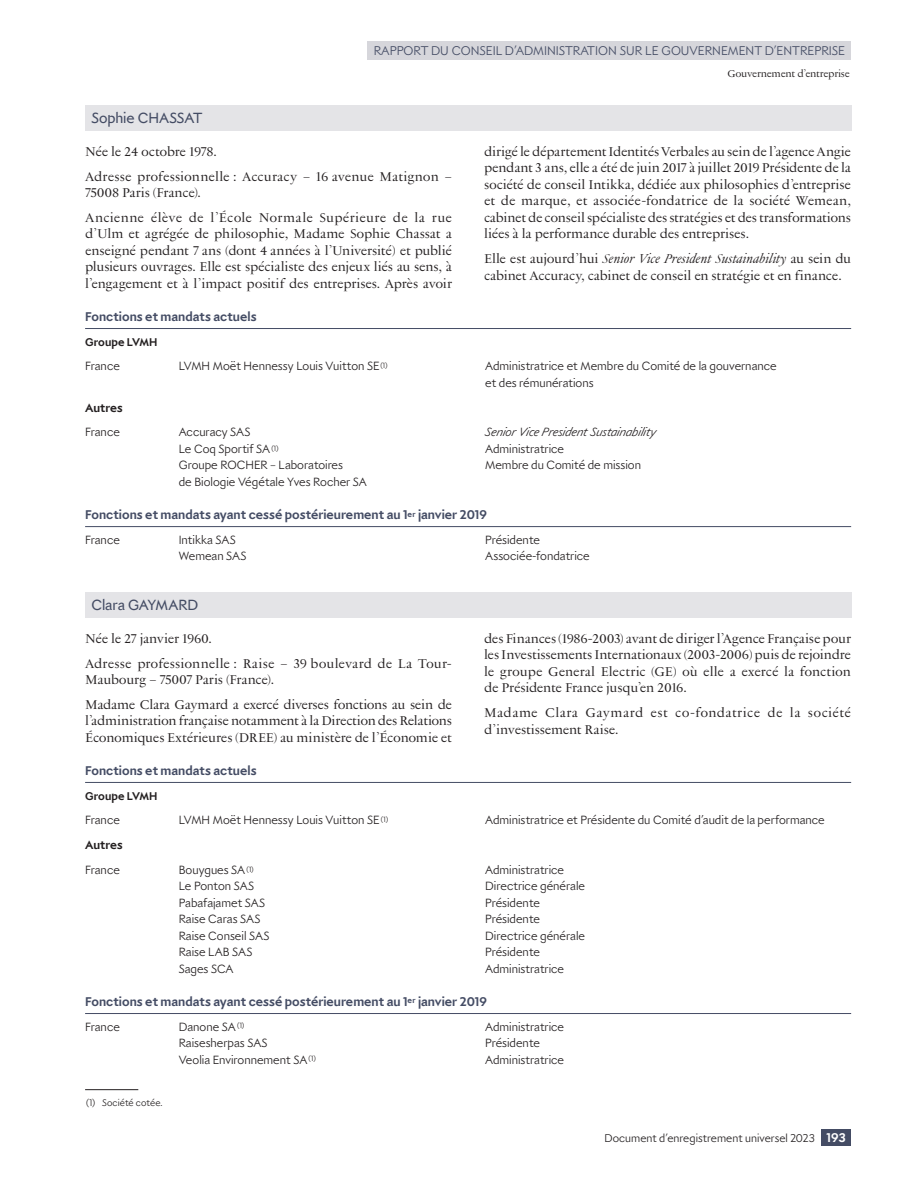
<style>
.page{position:relative;width:915px;height:1191px;background:#fff}
.page>*{position:absolute;margin:0;border:0;box-sizing:border-box;transform-origin:0 0}
.Membre_1__s{font:15.75px "LVMH Sans";letter-spacing:-.005em;color:#444c64}
.Texte{font:13.5px/16.5px "LVMH";letter-spacing:-.015em;color:#231f20;text-align:justify}
.Membre_2__s{font:700 13.5px "LVMH Sans";color:#444c64}
.Texte-2{font:13.5px/16.5px "LVMH";letter-spacing:.015em;color:#231f20}
.t1{font:300 13.5px "LVMH Sans";color:#444c64}
.Tableau__membres{font:300 12.75px/16.5px "LVMH Sans";color:#231f20}
.Tableau__membres-2{font:italic 300 12.75px "LVMH Sans";letter-spacing:.005em;color:#231f20}
.Tableau__sous-total{font:700 12.75px "LVMH Sans";color:#231f20}
.t2{font:300 12px "LVMH Sans";color:#231f20}
.Tableau__membres____퐁{font:700 12px "LVMH Sans";letter-spacing:.005em;color:#231f20}
.t3{font:10.5px "LVMH";letter-spacing:-.03em;color:#231f20}
.Note__texte{font:300 10.2px "LVMH Sans";letter-spacing:.01em;color:#231f20}
.s1{font-style:italic}
.s2{font-weight:700;font-size:13.5px;color:#fff}
</style>
<div class="page">
<div style="left:367px;top:41px;width:483px;height:18px;background:#d6d6db"></div>
<div style="left:821px;top:1129px;width:29px;height:17px;background:#444c64"></div>
<div style="left:85px;top:106px;width:765px;height:25px;background:#e4e4e7"></div>
<hr style="left:85px;top:1089px;width:53px;height:1px;background:#231f20">
<hr style="left:85px;top:328px;width:765px;height:1px;background:#444c64">
<hr style="left:85px;top:526px;width:765px;height:1px;background:#444c64">
<div style="left:85px;top:592px;width:765px;height:26px;background:#e4e4e7"></div>
<hr style="left:85px;top:782px;width:765px;height:1px;background:#444c64">
<hr style="left:85px;top:1013px;width:765px;height:1px;background:#444c64">
<p class="Membre_1__s" style="left:91px;top:106px;width:112px">Sophie CHASSAT</p>
<p class="t1" style="left:373px;top:40px;width:17px">Rapport</p>
<p class="t1" style="left:431px;top:40px;width:38px">du Conseil</p>
<p class="t1" style="left:505px;top:40px;width:19px">d’administration</p>
<p class="t1" style="left:619px;top:40px;width:9px">sur</p>
<p class="t1" style="left:645px;top:40px;width:26px">le gouvernement</p>
<p class="t1" style="left:764px;top:40px;width:20px">d’entreprise</p>
<p class="t3" style="left:727px;top:66px;width:124px">Gouvernement d’entreprise</p>
<p class="Texte" style="left:85px;top:143px;width:133px">Née le 24 octobre 1978.</p>
<p class="Texte" style="left:85px;top:167px;width:368px">Adresse professionnelle : Accuracy – 16 avenue Matignon –<br>75008 Paris (France).</p>
<p class="Texte" style="left:85px;top:209px;width:368px">Ancienne élève de l’École Normale Supérieure de la rue d’Ulm et agrégée de philosophie, Madame Sophie Chassat a enseigné pendant 7 ans (dont 4 années à l’Université) et publié plusieurs ouvrages. Elle est spécialiste des enjeux liés au sens, à l’engagement et à l’impact positif des entreprises. Après avoir</p>
<p class="Texte" style="left:484px;top:143px;width:368px">dirigé le département Identités Verbales au sein de l’agence Angie pendant 3 ans, elle a été de juin 2017 à juillet 2019 Présidente de la société de conseil Intikka, dédiée aux philosophies d’entreprise et de marque, et associée‑fondatrice de la société Wemean, cabinet de conseil spécialiste des stratégies et des transformations liées à la performance durable des entreprises.</p>
<p class="Texte" style="left:484px;top:250px;width:368px">Elle est aujourd’hui <span class="s1">Senior Vice President Sustainability</span> au sein du cabinet Accuracy, cabinet de conseil en stratégie et en finance.</p>
<p class="Membre_2__s" style="left:85px;top:306px;width:173px">Fonctions et mandats actuels</p>
<p class="Tableau__membres____퐁" style="left:85px;top:332px;width:74px">Groupe LVMH</p>
<p class="Tableau__membres" style="left:85px;top:357px;width:36px">France</p>
<p class="Tableau__membres" style="left:179px;top:357px;width:210px">LVMH Moët Hennessy Louis Vuitton SE <sup>(1)</sup></p>
<p class="Tableau__membres" style="left:485px;top:357px;width:293px">Administratrice et Membre du Comité de la gouvernance et des rémunérations</p>
<p class="Tableau__sous-total" style="left:85px;top:397px;width:39px">Autres</p>
<p class="Tableau__membres" style="left:85px;top:423px;width:36px">France</p>
<p class="Tableau__membres" style="left:179px;top:423px;width:73px">Accuracy SAS</p>
<p class="Tableau__membres-2" style="left:485px;top:423px;width:173px">Senior Vice President Sustainability</p>
<p class="Tableau__membres" style="left:179px;top:439px;width:101px">Le Coq Sportif SA <sup>(1)</sup></p>
<p class="Tableau__membres" style="left:485px;top:439px;width:80px">Administratrice</p>
<p class="Tableau__membres" style="left:179px;top:456px;width:190px">Groupe ROCHER – Laboratoires<br>de Biologie Végétale Yves Rocher SA</p>
<p class="Tableau__membres" style="left:485px;top:456px;width:157px">Membre du Comité de mission</p>
<p class="Membre_2__s" style="left:85px;top:504px;width:403px">Fonctions et mandats ayant cessé postérieurement au 1<sup>er</sup> janvier 2019</p>
<p class="Tableau__membres" style="left:85px;top:530px;width:36px">France</p>
<p class="Tableau__membres" style="left:179px;top:530px;width:58px">Intikka SAS</p>
<p class="Tableau__membres" style="left:485px;top:530px;width:56px">Présidente</p>
<p class="Tableau__membres" style="left:179px;top:547px;width:69px">Wemean SAS</p>
<p class="Tableau__membres" style="left:485px;top:547px;width:106px">Associée‑fondatrice</p>
<p class="Membre_1__s" style="left:91px;top:592px;width:108px">Clara GAYMARD</p>
<p class="Texte" style="left:85px;top:629px;width:128px">Née le 27 janvier 1960.</p>
<p class="Texte" style="left:85px;top:654px;width:366px">Adresse professionnelle : Raise – 39 boulevard de La Tour-<br>Maubourg – 75007 Paris (France).</p>
<p class="Texte" style="left:85px;top:695px;width:368px">Madame Clara Gaymard a exercé diverses fonctions au sein de l’administration française notamment à la Direction des Relations Économiques Extérieures (DREE) au ministère de l’Économie et</p>
<p class="Texte" style="left:484px;top:629px;width:368px">des Finances (1986‑2003) avant de diriger l’Agence Française pour les Investissements Internationaux (2003‑2006) puis de rejoindre le groupe General Electric (GE) où elle a exercé la fonction de Présidente France jusqu’en 2016.</p>
<p class="Texte-2" style="left:484px;top:704px;width:368px">Madame Clara Gaymard est co‑fondatrice de la société d’investissement Raise.</p>
<p class="Membre_2__s" style="left:85px;top:760px;width:173px">Fonctions et mandats actuels</p>
<p class="Tableau__membres____퐁" style="left:85px;top:786px;width:74px">Groupe LVMH</p>
<p class="Tableau__membres" style="left:85px;top:811px;width:36px">France</p>
<p class="Tableau__membres" style="left:179px;top:811px;width:211px">LVMH Moët Hennessy Louis Vuitton SE <sup>(1)</sup></p>
<p class="Tableau__membres" style="left:485px;top:811px;width:341px">Administratrice et Présidente du Comité d’audit de la performance</p>
<p class="Tableau__sous-total" style="left:85px;top:835px;width:39px">Autres</p>
<p class="Tableau__membres" style="left:85px;top:860px;width:36px">France</p>
<p class="Tableau__membres" style="left:179px;top:860px;width:76px">Bouygues SA <sup>(1)</sup></p>
<p class="Tableau__membres" style="left:485px;top:860px;width:80px">Administratrice</p>
<p class="Tableau__membres" style="left:179px;top:877px;width:77px">Le Ponton SAS</p>
<p class="Tableau__membres" style="left:485px;top:877px;width:101px">Directrice générale</p>
<p class="Tableau__membres" style="left:179px;top:893px;width:88px">Pabafajamet SAS</p>
<p class="Tableau__membres" style="left:485px;top:893px;width:56px">Présidente</p>
<p class="Tableau__membres" style="left:179px;top:910px;width:83px">Raise Caras SAS</p>
<p class="Tableau__membres" style="left:485px;top:910px;width:56px">Présidente</p>
<p class="Tableau__membres" style="left:179px;top:926px;width:92px">Raise Conseil SAS</p>
<p class="Tableau__membres" style="left:485px;top:926px;width:101px">Directrice générale</p>
<p class="Tableau__membres" style="left:179px;top:943px;width:75px">Raise LAB SAS</p>
<p class="Tableau__membres" style="left:485px;top:943px;width:56px">Présidente</p>
<p class="Tableau__membres" style="left:179px;top:959px;width:56px">Sages SCA</p>
<p class="Tableau__membres" style="left:485px;top:959px;width:80px">Administratrice</p>
<p class="Membre_2__s" style="left:85px;top:991px;width:403px">Fonctions et mandats ayant cessé postérieurement au 1<sup>er</sup> janvier 2019</p>
<p class="Tableau__membres" style="left:85px;top:1017px;width:36px">France</p>
<p class="Tableau__membres" style="left:179px;top:1017px;width:67px">Danone SA <sup>(1)</sup></p>
<p class="Tableau__membres" style="left:485px;top:1017px;width:80px">Administratrice</p>
<p class="Tableau__membres" style="left:179px;top:1033px;width:90px">Raisesherpas SAS</p>
<p class="Tableau__membres" style="left:485px;top:1033px;width:56px">Présidente</p>
<p class="Tableau__membres" style="left:179px;top:1050px;width:138px">Veolia Environnement SA <sup>(1)</sup></p>
<p class="Tableau__membres" style="left:485px;top:1050px;width:80px">Administratrice</p>
<p class="Note__texte" style="left:86px;top:1095px;width:78px">(1) Société cotée.</p>
<p class="t2" style="left:604px;top:1129px;width:243px">Document d’enregistrement universel 2023 <span class="s2">193</span></p>
</div>
